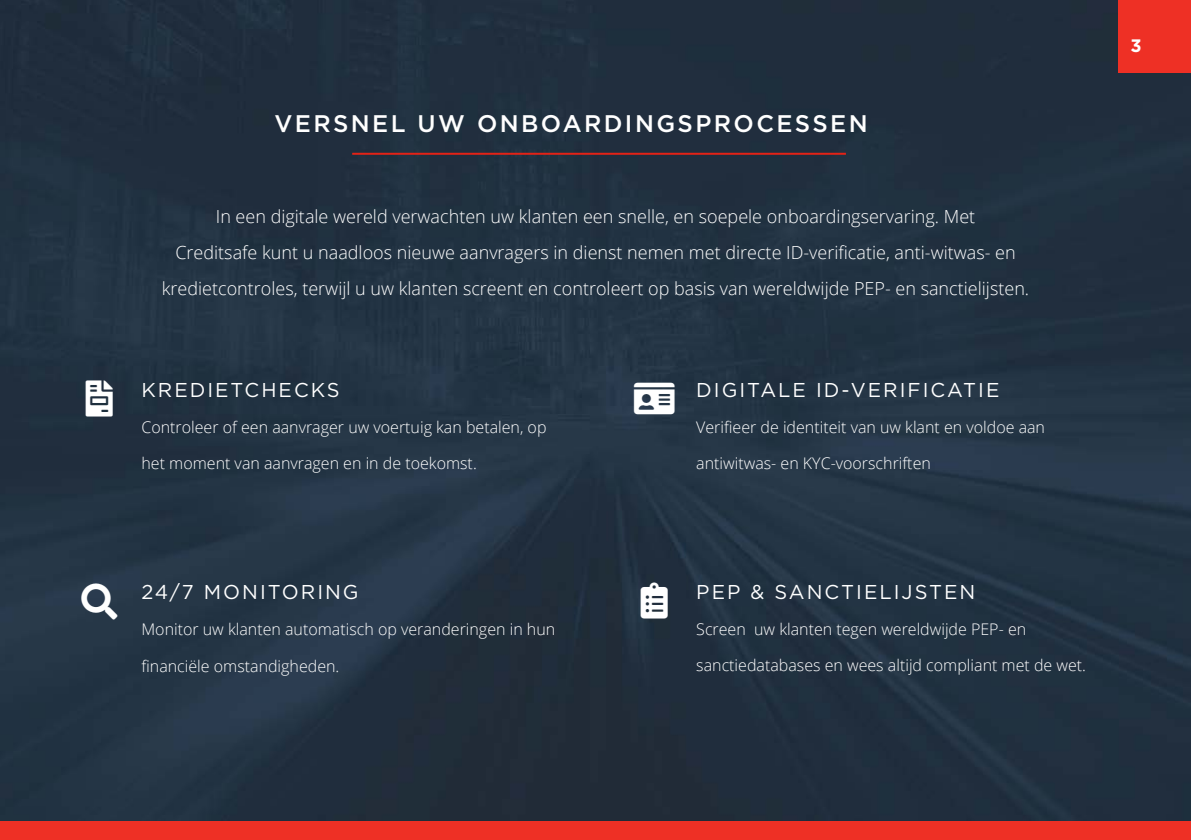
<style>
.page{position:relative;width:1191px;height:840px;background:#fff}
.page>*{position:absolute;margin:0;border:0;box-sizing:border-box;transform-origin:0 0}
.t1{font:36px "Font Awesome 5 Pro Solid";color:#fff}
.t2{font:500 24px "Gotham";letter-spacing:.1em;color:#fff}
.t3{font:20px "Gotham";letter-spacing:.1em;color:#fff}
.t4{font:300 18px/36px "Open Sans";color:#fff;text-align:center}
.t5{font:700 18px "Gotham";color:#fff}
.t6{font:300 16px "Open Sans";color:#fff}
</style>
<div class="page">
<div style="left:0;top:819px;width:1191px;height:20px;background:#ee3025"></div>
<img style="left:0;top:0;width:1191px;height:819px">
<div style="left:1119px;top:0;width:72px;height:72px;background:#ee3025"></div>
<hr style="left:352px;top:153px;width:494px;height:2px;background:#e42216">
<svg style="left:86px;top:380px;width:27px;height:36px"></svg>
<svg style="left:641px;top:582px;width:27px;height:36px"></svg>
<svg style="left:634px;top:383px;width:40px;height:31px"></svg>
<svg style="left:81px;top:583px;width:37px;height:36px"></svg>
<h2 class="t2" style="left:274px;top:108px;width:594px">VERSNEL UW ONBOARDINGSPROCESSEN</h2>
<p class="t4" style="left:162px;top:198px;width:869px">In een digitale wereld verwachten uw klanten een snelle, en soepele onboardingservaring. Met<br>Creditsafe kunt u naadloos nieuwe aanvragers in dienst nemen met directe ID-verificatie, anti-witwas- en kredietcontroles, terwijl u uw klanten screent en controleert op basis van wereldwijde PEP- en sanctielijsten.</p>
<h1 class="t1" style="left:86px;top:380px;width:28px">●■❖□</h1>
<p class="t3" style="left:141px;top:377px;width:200px">KREDIETCHECKS</p>
<p class="t6" style="left:141px;top:416px;width:406px">Controleer of een aanvrager uw voertuig kan betalen, op</p>
<p class="t6" style="left:141px;top:452px;width:337px">het moment van aanvragen en in de toekomst.</p>
<p class="t3" style="left:696px;top:377px;width:305px">DIGITALE ID-VERIFICATIE</p>
<p class="t6" style="left:696px;top:416px;width:350px">Verifieer de identiteit van uw klant en voldoe aan</p>
<p class="t6" style="left:696px;top:452px;width:236px">antiwitwas- en KYC-voorschriften</p>
<p class="t3" style="left:141px;top:579px;width:219px">24/7 MONITORING</p>
<p class="t6" style="left:141px;top:618px;width:415px">Monitor uw klanten automatisch op veranderingen in hun</p>
<p class="t6" style="left:141px;top:654px;width:199px">financiële omstandigheden.</p>
<h1 class="t1" style="left:641px;top:582px;width:28px">●□●▲▼</h1>
<p class="t3" style="left:696px;top:578px;width:280px">PEP &amp; SANCTIELIJSTEN</p>
<p class="t6" style="left:696px;top:617px;width:331px">Screen uw klanten tegen wereldwijde PEP- en</p>
<p class="t6" style="left:696px;top:653px;width:391px">sanctiedatabases en wees altijd compliant met de wet.</p>
<p class="t5" style="left:1130px;top:35px;width:13px">3</p>
</div>
